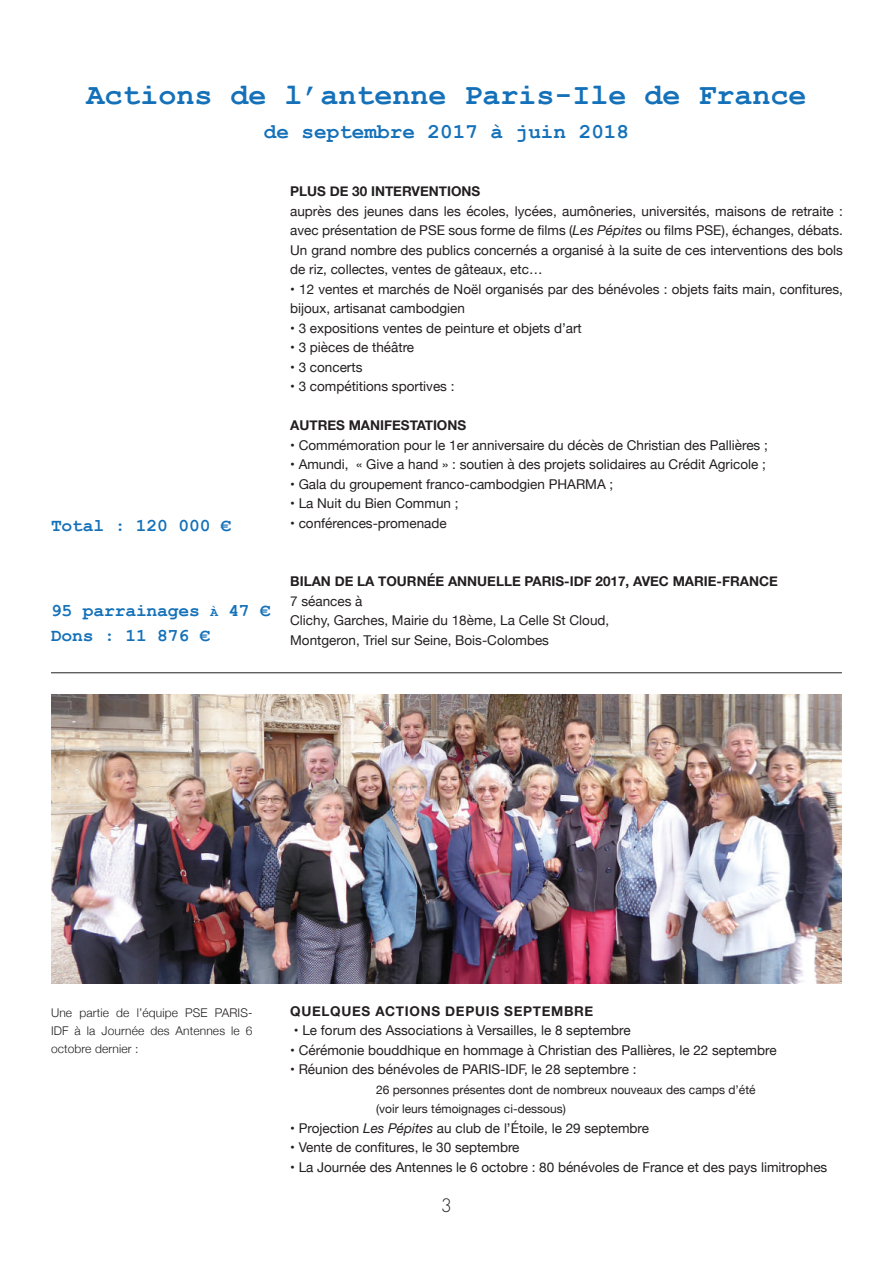
<style>
.page{position:relative;width:893px;height:1263px;background:#fff}
.page>*{position:absolute;margin:0;border:0;box-sizing:border-box;transform-origin:0 0}
.t1{font:700 30px "Courier New";color:#1471b9}
.t2{font:700 21px "Courier New";color:#1471b9}
.t3{font:700 18px/25px "Courier New";letter-spacing:-.01em;color:#1471b9}
.t4{font:300 18px "Futura";color:#231f20}
.t5{font:13.5px/19.5px "Helvetica Neue";color:#231f20}
.t6{font:700 13.5px "Helvetica Neue";color:#231f20}
.t7{font:700 13.5px "Helvetica Neue";letter-spacing:.05em;color:#231f20}
.t8{font:12px/19.5px "Helvetica Neue";color:#231f20}
.t9{font:300 12px/18px "Helvetica Neue";letter-spacing:.01em;color:#231f20;text-align:justify}
.s1{font-style:inherit}
.s2{font-size:12.6px}
.s3{font-style:italic}
</style>
<div class="page">
<hr style="left:51px;top:672px;width:791px;height:1px;background:#231f20">
<img style="left:51px;top:695px;width:791px;height:289px">
<h1 class="t1" style="left:86px;top:76px;width:722px">Actions de l’antenne Paris-Ile de France</h1>
<h2 class="t2" style="left:264px;top:118px;width:367px">de septembre 2017 à juin 2018</h2>
<h3 class="t3" style="left:51px;top:512px;width:182px">Total : 120 000 €</h3>
<h3 class="t3" style="left:51px;top:597px;width:221px"><span class="s1">95</span> parrainages <span class="s2">à</span> <span class="s1">47 €<br></span>Dons <span class="s1">: 11 876 €</span></h3>
<p class="t6" style="left:290px;top:181px;width:192px">PLUS DE 30 INTERVENTIONS</p>
<p class="t5" style="left:290px;top:202px;width:554px;text-align:justify">auprès des jeunes dans les écoles, lycées, aumôneries, universités, maisons de retraite : avec présentation de PSE sous forme de films (<span class="s3">Les Pépites</span> ou films PSE), échanges, débats.<br>Un grand nombre des publics concernés a organisé à la suite de ces interventions des bols de riz, collectes, ventes de gâteaux, etc…</p>
<p class="t5" style="left:290px;top:280px;width:554px">• 12 ventes et marchés de Noël organisés par des bénévoles : objets faits main, confitures, bijoux, artisanat cambodgien</p>
<p class="t5" style="left:290px;top:319px;width:293px">• 3 expositions ventes de peinture et objets d’art</p>
<p class="t5" style="left:290px;top:339px;width:126px">• 3 pièces de théâtre</p>
<p class="t5" style="left:290px;top:358px;width:74px">• 3 concerts</p>
<p class="t5" style="left:290px;top:378px;width:166px">• 3 compétitions sportives :</p>
<p class="t6" style="left:290px;top:415px;width:178px">AUTRES MANIFESTATIONS</p>
<p class="t5" style="left:290px;top:436px;width:479px">• Commémoration pour le 1er anniversaire du décès de Christian des Pallières ;</p>
<p class="t5" style="left:290px;top:456px;width:477px">• Amundi, « Give a hand » : soutien à des projets solidaires au Crédit Agricole ;</p>
<p class="t5" style="left:290px;top:475px;width:325px">• Gala du groupement franco-cambodgien PHARMA ;</p>
<p class="t5" style="left:290px;top:495px;width:170px">• La Nuit du Bien Commun ;</p>
<p class="t5" style="left:290px;top:514px;width:158px">• conférences-promenade</p>
<p class="t6" style="left:290px;top:571px;width:489px">BILAN DE LA TOURNÉE ANNUELLE PARIS-IDF 2017, AVEC MARIE-FRANCE</p>
<p class="t5" style="left:290px;top:592px;width:321px">7 séances à<br>Clichy, Garches, Mairie du 18ème, La Celle St Cloud,<br>Montgeron, Triel sur Seine, Bois-Colombes</p>
<p class="t9" style="left:51px;top:1003px;width:203px">Une partie de l’équipe PSE PARIS-IDF à la Journée des Antennes le 6 octobre dernier :</p>
<p class="t7" style="left:290px;top:1000px;width:305px">QUELQUES ACTIONS DEPUIS SEPTEMBRE</p>
<p class="t5" style="left:294px;top:1021px;width:338px">• Le forum des Associations à Versailles, le 8 septembre</p>
<p class="t5" style="left:290px;top:1041px;width:488px">• Cérémonie bouddhique en hommage à Christian des Pallières, le 22 septembre</p>
<p class="t5" style="left:290px;top:1060px;width:348px">• Réunion des bénévoles de PARIS-IDF, le 28 septembre :</p>
<p class="t8" style="left:376px;top:1080px;width:381px">26 personnes présentes dont de nombreux nouveaux des camps d’été (voir leurs témoignages ci-dessous)</p>
<p class="t5" style="left:290px;top:1119px;width:360px">• Projection <span class="s3">Les Pépites</span> au club de l’Étoile, le 29 septembre</p>
<p class="t5" style="left:290px;top:1138px;width:231px">• Vente de confitures, le 30 septembre</p>
<p class="t5" style="left:290px;top:1158px;width:539px">• La Journée des Antennes le 6 octobre : 80 bénévoles de France et des pays limitrophes</p>
<h3 class="t4" style="left:441px;top:1194px;width:13px">3</h3>
</div>
